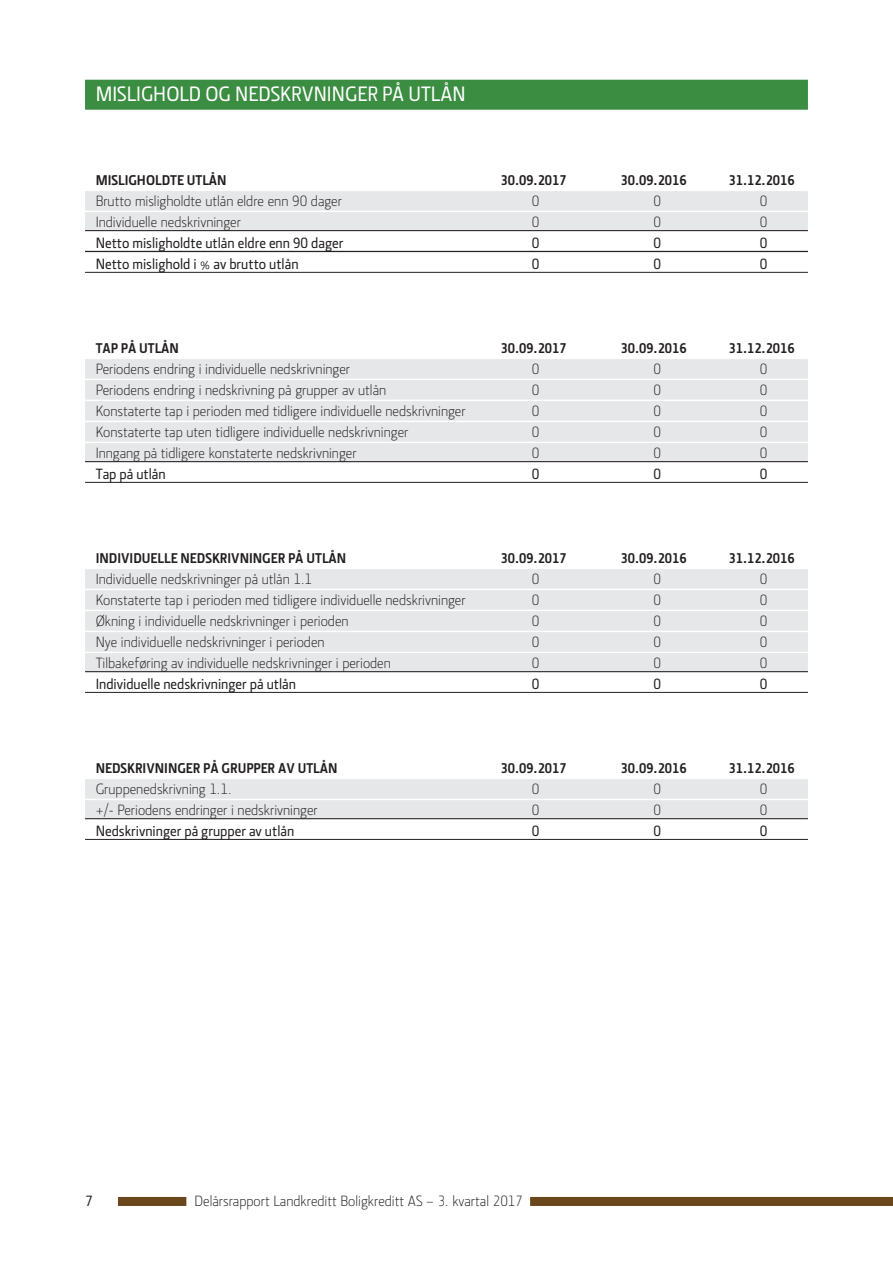
<style>
.page{position:relative;width:893px;height:1263px;background:#fff}
.page>*{position:absolute;margin:0;border:0;box-sizing:border-box;transform-origin:0 0}
.t1{font:500 21px "Section LK";color:#fff}
.t2{font:300 15px "Section LK";color:#231f20}
.t3{font:500 15px "Section LK";color:#231f20}
.t4{font:700 14.25px "Section LK";color:#231f20}
</style>
<div class="page">
<div style="left:118px;top:1197px;width:68px;height:9px;background:#69471a"></div>
<div style="left:530px;top:1197px;width:363px;height:9px;background:#69471a"></div>
<div style="left:85px;top:80px;width:723px;height:30px;background:#3b8d41"></div>
<div style="left:85px;top:191px;width:723px;height:20px;background:#e6e7e9"></div>
<div style="left:85px;top:212px;width:723px;height:20px;background:#e6e7e9"></div>
<hr style="left:85px;top:230px;width:723px;height:1px;background:#231f20">
<hr style="left:85px;top:251px;width:723px;height:1px;background:#231f20">
<hr style="left:85px;top:272px;width:723px;height:1px;background:#231f20">
<div style="left:85px;top:359px;width:723px;height:20px;background:#e6e7e9"></div>
<div style="left:85px;top:380px;width:723px;height:20px;background:#e6e7e9"></div>
<div style="left:85px;top:401px;width:723px;height:20px;background:#e6e7e9"></div>
<div style="left:85px;top:422px;width:723px;height:20px;background:#e6e7e9"></div>
<div style="left:85px;top:443px;width:723px;height:20px;background:#e6e7e9"></div>
<hr style="left:85px;top:461px;width:723px;height:1px;background:#231f20">
<hr style="left:85px;top:482px;width:723px;height:1px;background:#231f20">
<div style="left:85px;top:569px;width:723px;height:20px;background:#e6e7e9"></div>
<div style="left:85px;top:590px;width:723px;height:20px;background:#e6e7e9"></div>
<div style="left:85px;top:611px;width:723px;height:20px;background:#e6e7e9"></div>
<div style="left:85px;top:632px;width:723px;height:20px;background:#e6e7e9"></div>
<div style="left:85px;top:653px;width:723px;height:20px;background:#e6e7e9"></div>
<hr style="left:85px;top:671px;width:723px;height:1px;background:#231f20">
<hr style="left:85px;top:692px;width:723px;height:1px;background:#231f20">
<div style="left:85px;top:779px;width:723px;height:20px;background:#e6e7e9"></div>
<div style="left:85px;top:800px;width:723px;height:20px;background:#e6e7e9"></div>
<hr style="left:85px;top:818px;width:723px;height:1px;background:#231f20">
<hr style="left:85px;top:839px;width:723px;height:1px;background:#231f20">
<h1 class="t1" style="left:96px;top:82px;width:371px">MISLIGHOLD OG NEDSKRVNINGER PÅ UTLÅN</h1>
<p class="t4" style="left:96px;top:172px;width:133px">MISLIGHOLDTE UTLÅN</p>
<p class="t4" style="left:501px;top:172px;width:68px">30.09.2017</p>
<p class="t4" style="left:621px;top:172px;width:68px">30.09.2016</p>
<p class="t4" style="left:729px;top:172px;width:68px">31.12.2016</p>
<p class="t2" style="left:96px;top:192px;width:248px">Brutto misligholdte utlån eldre enn 90 dager</p>
<p class="t2" style="left:532px;top:192px;width:9px">0</p>
<p class="t2" style="left:653px;top:192px;width:9px">0</p>
<p class="t2" style="left:760px;top:192px;width:9px">0</p>
<p class="t2" style="left:96px;top:213px;width:147px">Individuelle nedskrivninger</p>
<p class="t2" style="left:532px;top:213px;width:9px">0</p>
<p class="t2" style="left:653px;top:213px;width:9px">0</p>
<p class="t2" style="left:760px;top:213px;width:9px">0</p>
<p class="t3" style="left:96px;top:234px;width:249px">Netto misligholdte utlån eldre enn 90 dager</p>
<p class="t3" style="left:532px;top:234px;width:9px">0</p>
<p class="t3" style="left:653px;top:234px;width:9px">0</p>
<p class="t3" style="left:760px;top:234px;width:9px">0</p>
<p class="t3" style="left:96px;top:255px;width:204px">Netto mislighold i % av brutto utlån</p>
<p class="t3" style="left:532px;top:255px;width:9px">0</p>
<p class="t3" style="left:653px;top:255px;width:9px">0</p>
<p class="t3" style="left:760px;top:255px;width:9px">0</p>
<p class="t4" style="left:96px;top:340px;width:85px">TAP PÅ UTLÅN</p>
<p class="t4" style="left:501px;top:340px;width:68px">30.09.2017</p>
<p class="t4" style="left:621px;top:340px;width:68px">30.09.2016</p>
<p class="t4" style="left:729px;top:340px;width:68px">31.12.2016</p>
<p class="t2" style="left:96px;top:360px;width:256px">Periodens endring i individuelle nedskrivninger</p>
<p class="t2" style="left:532px;top:360px;width:9px">0</p>
<p class="t2" style="left:653px;top:360px;width:9px">0</p>
<p class="t2" style="left:760px;top:360px;width:9px">0</p>
<p class="t2" style="left:96px;top:381px;width:292px">Periodens endring i nedskrivning på grupper av utlån</p>
<p class="t2" style="left:532px;top:381px;width:9px">0</p>
<p class="t2" style="left:653px;top:381px;width:9px">0</p>
<p class="t2" style="left:760px;top:381px;width:9px">0</p>
<p class="t2" style="left:96px;top:402px;width:371px">Konstaterte tap i perioden med tidligere individuelle nedskrivninger</p>
<p class="t2" style="left:532px;top:402px;width:9px">0</p>
<p class="t2" style="left:653px;top:402px;width:9px">0</p>
<p class="t2" style="left:760px;top:402px;width:9px">0</p>
<p class="t2" style="left:96px;top:423px;width:314px">Konstaterte tap uten tidligere individuelle nedskrivninger</p>
<p class="t2" style="left:532px;top:423px;width:9px">0</p>
<p class="t2" style="left:653px;top:423px;width:9px">0</p>
<p class="t2" style="left:760px;top:423px;width:9px">0</p>
<p class="t2" style="left:96px;top:444px;width:262px">Inngang på tidligere konstaterte nedskrivninger</p>
<p class="t2" style="left:532px;top:444px;width:9px">0</p>
<p class="t2" style="left:653px;top:444px;width:9px">0</p>
<p class="t2" style="left:760px;top:444px;width:9px">0</p>
<p class="t3" style="left:96px;top:465px;width:71px">Tap på utlån</p>
<p class="t3" style="left:532px;top:465px;width:9px">0</p>
<p class="t3" style="left:653px;top:465px;width:9px">0</p>
<p class="t3" style="left:760px;top:465px;width:9px">0</p>
<p class="t4" style="left:96px;top:550px;width:252px">INDIVIDUELLE NEDSKRIVNINGER PÅ UTLÅN</p>
<p class="t4" style="left:501px;top:550px;width:68px">30.09.2017</p>
<p class="t4" style="left:621px;top:550px;width:68px">30.09.2016</p>
<p class="t4" style="left:729px;top:550px;width:68px">31.12.2016</p>
<p class="t2" style="left:96px;top:570px;width:218px">Individuelle nedskrivninger på utlån 1.1</p>
<p class="t2" style="left:532px;top:570px;width:9px">0</p>
<p class="t2" style="left:653px;top:570px;width:9px">0</p>
<p class="t2" style="left:760px;top:570px;width:9px">0</p>
<p class="t2" style="left:96px;top:591px;width:371px">Konstaterte tap i perioden med tidligere individuelle nedskrivninger</p>
<p class="t2" style="left:532px;top:591px;width:9px">0</p>
<p class="t2" style="left:653px;top:591px;width:9px">0</p>
<p class="t2" style="left:760px;top:591px;width:9px">0</p>
<p class="t2" style="left:96px;top:612px;width:254px">Økning i individuelle nedskrivninger i perioden</p>
<p class="t2" style="left:532px;top:612px;width:9px">0</p>
<p class="t2" style="left:653px;top:612px;width:9px">0</p>
<p class="t2" style="left:760px;top:612px;width:9px">0</p>
<p class="t2" style="left:96px;top:633px;width:230px">Nye individuelle nedskrivninger i perioden</p>
<p class="t2" style="left:532px;top:633px;width:9px">0</p>
<p class="t2" style="left:653px;top:633px;width:9px">0</p>
<p class="t2" style="left:760px;top:633px;width:9px">0</p>
<p class="t2" style="left:96px;top:654px;width:297px">Tilbakeføring av individuelle nedskrivninger i perioden</p>
<p class="t2" style="left:532px;top:654px;width:9px">0</p>
<p class="t2" style="left:653px;top:654px;width:9px">0</p>
<p class="t2" style="left:760px;top:654px;width:9px">0</p>
<p class="t3" style="left:96px;top:675px;width:202px">Individuelle nedskrivninger på utlån</p>
<p class="t3" style="left:532px;top:675px;width:9px">0</p>
<p class="t3" style="left:653px;top:675px;width:9px">0</p>
<p class="t3" style="left:760px;top:675px;width:9px">0</p>
<p class="t4" style="left:96px;top:760px;width:243px">NEDSKRIVNINGER PÅ GRUPPER AV UTLÅN</p>
<p class="t4" style="left:501px;top:760px;width:68px">30.09.2017</p>
<p class="t4" style="left:621px;top:760px;width:68px">30.09.2016</p>
<p class="t4" style="left:729px;top:760px;width:68px">31.12.2016</p>
<p class="t2" style="left:96px;top:780px;width:137px">Gruppenedskrivning 1.1.</p>
<p class="t2" style="left:532px;top:780px;width:9px">0</p>
<p class="t2" style="left:653px;top:780px;width:9px">0</p>
<p class="t2" style="left:760px;top:780px;width:9px">0</p>
<p class="t2" style="left:96px;top:801px;width:224px">+/- Periodens endringer i nedskrivninger</p>
<p class="t2" style="left:532px;top:801px;width:9px">0</p>
<p class="t2" style="left:653px;top:801px;width:9px">0</p>
<p class="t2" style="left:760px;top:801px;width:9px">0</p>
<p class="t3" style="left:96px;top:822px;width:200px">Nedskrivninger på grupper av utlån</p>
<p class="t3" style="left:532px;top:822px;width:9px">0</p>
<p class="t3" style="left:653px;top:822px;width:9px">0</p>
<p class="t3" style="left:760px;top:822px;width:9px">0</p>
<p class="t3" style="left:85px;top:1192px;width:9px">7</p>
<p class="t2" style="left:195px;top:1192px;width:330px">Delårsrapport Landkreditt Boligkreditt AS – 3. kvartal 2017</p>
</div>
